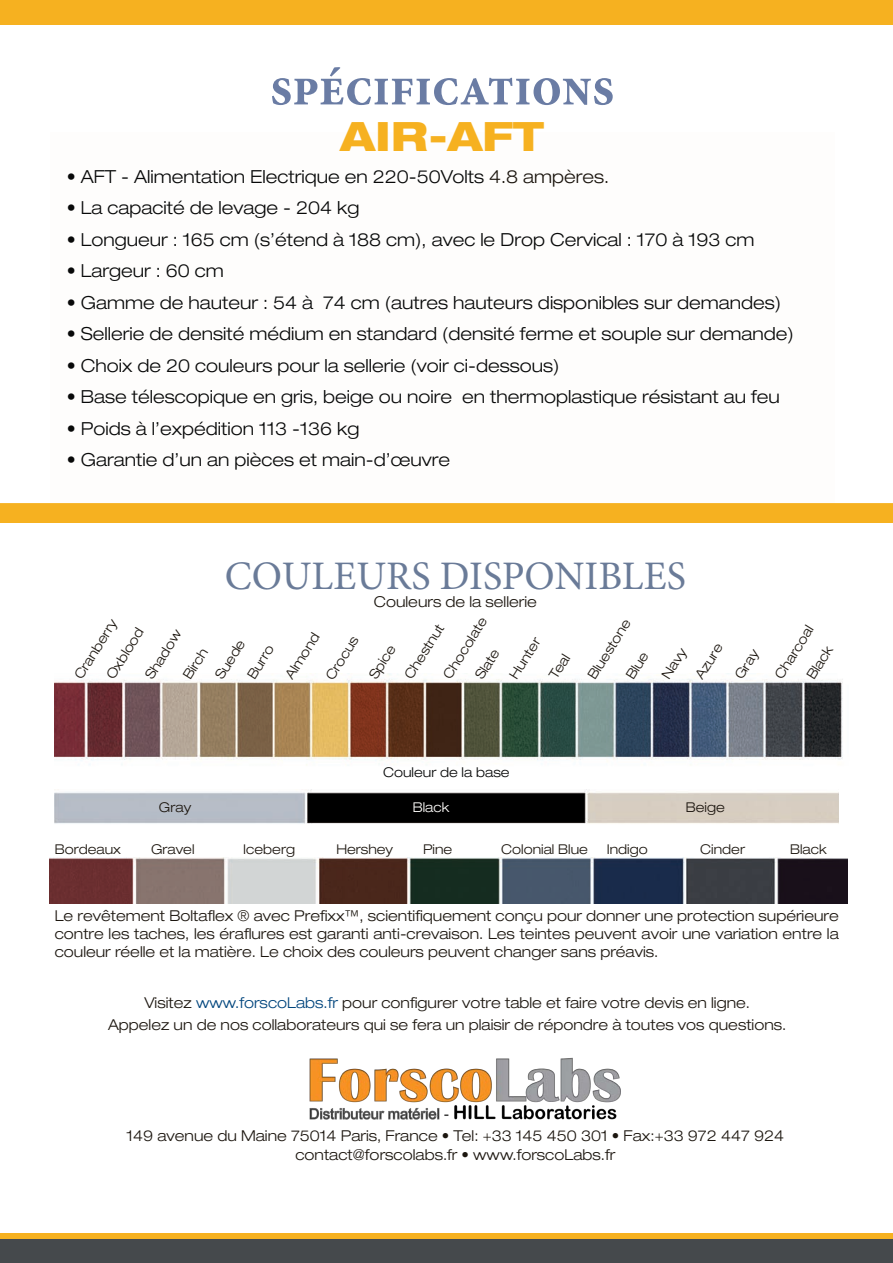
<style>
.page{position:relative;width:893px;height:1263px;background:#fff}
.page>*{position:absolute;margin:0;border:0;box-sizing:border-box;transform-origin:0 0}
.t1{font:700 condensed 54px "Minion Pro";color:#6a7ca4}
.t2{font:40.5px "Minion Pro";color:#6a7b98}
.t3{font:800 expanded 40.5px "Helvetica Neue LT Pro";color:#f6b120}
.t4{font:300 expanded 18px "Helvetica Neue LT Pro";color:#080909}
.t5{font:300 expanded 15px/18px "Helvetica Neue LT Pro";color:#1c160f;text-align:justify}
.t6{font:300 expanded 13.5px "Helvetica Neue LT Pro";color:#1c160f}
.t7{font:300 expanded 13.5px "Helvetica Neue LT Pro";color:#080909}
.t8{font:300 expanded 13.5px "Helvetica Neue LT Pro";color:#fffefc}
.s1{color:#1c160f}
.s2{color:#00457d}
</style>
<div class="page">
<div style="left:0;top:0;width:893px;height:25px;background:#f6b120"></div>
<div style="left:0;top:1233px;width:893px;height:30px;background:#f6b120"></div>
<div style="left:0;top:1239px;width:893px;height:24px;background:#45494c"></div>
<img style="left:55px;top:789px;width:784px;height:35px">
<img style="left:309px;top:1057px;width:312px;height:63px">
<img style="left:54px;top:673px;width:789px;height:92px">
<div style="left:0;top:503px;width:893px;height:20px;background:#f6b120"></div>
<img style="left:50px;top:858px;width:797px;height:46px">
<p class="t1" style="left:270px;top:50px;width:347px">spécifications</p>
<p class="t3" style="left:341px;top:111px;width:205px">AIR-AFT</p>
<p class="t4" style="left:67px;top:166px;width:544px">• AFT - Alimentation Electrique en 220-50Volts <span class="s1">4.8 ampères.</span></p>
<p class="t4" style="left:67px;top:197px;width:294px">• La capacité de levage - 204 kg</p>
<p class="t4" style="left:67px;top:229px;width:689px">• Longueur : 165 cm (s’étend à 188 cm), avec le Drop Cervical : 170 à 193 cm</p>
<p class="t4" style="left:67px;top:260px;width:159px">• Largeur : 60 cm</p>
<p class="t4" style="left:67px;top:292px;width:716px">• Gamme de hauteur : 54 à 74 cm (autres hauteurs disponibles sur demandes)</p>
<p class="t4" style="left:67px;top:323px;width:729px">• Sellerie de densité médium en standard (densité ferme et souple sur demande)</p>
<p class="t4" style="left:67px;top:355px;width:494px">• Choix de 20 couleurs pour la sellerie (voir ci-dessous)</p>
<p class="t4" style="left:67px;top:386px;width:715px">• Base télescopique en gris, beige ou noire en thermoplastique résistant au feu</p>
<p class="t4" style="left:67px;top:418px;width:294px">• Poids à l’expédition 113 -136 kg</p>
<p class="t4" style="left:67px;top:449px;width:385px">• Garantie d’un an pièces et main-d’œuvre</p>
<p class="t2" style="left:225px;top:548px;width:463px">COULEURS DISPONIBLES</p>
<p class="t5" style="left:374px;top:593px;width:165px">Couleurs de la sellerie</p>
<p class="t6" style="left:71px;top:674px;width:69px;rotate:-58deg">Cranberry</p>
<p class="t6" style="left:103px;top:674px;width:59px;rotate:-58deg">Oxblood</p>
<p class="t6" style="left:142px;top:674px;width:57px;rotate:-58deg">Shadow</p>
<p class="t6" style="left:180px;top:674px;width:36px;rotate:-58deg">Birch</p>
<p class="t6" style="left:212px;top:674px;width:46px;rotate:-58deg">Suede</p>
<p class="t6" style="left:244px;top:674px;width:39px;rotate:-58deg">Burro</p>
<p class="t6" style="left:440px;top:674px;width:72px;rotate:-58deg">Chocolate</p>
<p class="t6" style="left:401px;top:674px;width:64px;rotate:-58deg">Chestnut</p>
<p class="t6" style="left:282px;top:674px;width:54px;rotate:-58deg">Almond</p>
<p class="t6" style="left:322px;top:674px;width:51px;rotate:-58deg">Crocus</p>
<p class="t6" style="left:365px;top:674px;width:39px;rotate:-58deg">Spice</p>
<p class="t6" style="left:472px;top:674px;width:35px;rotate:-58deg">Slate</p>
<p class="t6" style="left:506px;top:674px;width:48px;rotate:-58deg">Hunter</p>
<p class="t6" style="left:546px;top:674px;width:28px;rotate:-58deg">Teal</p>
<p class="t6" style="left:584px;top:674px;width:70px;rotate:-58deg">Bluestone</p>
<p class="t6" style="left:622px;top:674px;width:31px;rotate:-58deg">Blue</p>
<p class="t6" style="left:658px;top:674px;width:36px;rotate:-58deg">Navy</p>
<p class="t6" style="left:692px;top:674px;width:41px;rotate:-58deg">Azure</p>
<p class="t6" style="left:731px;top:674px;width:34px;rotate:-58deg">Gray</p>
<p class="t6" style="left:771px;top:674px;width:62px;rotate:-58deg">Charcoal</p>
<p class="t6" style="left:803px;top:674px;width:38px;rotate:-58deg">Black</p>
<p class="t7" style="left:383px;top:764px;width:128px">Couleur de la base</p>
<p class="t6" style="left:159px;top:799px;width:34px">Gray</p>
<p class="t8" style="left:413px;top:799px;width:38px">Black</p>
<p class="t6" style="left:686px;top:799px;width:40px">Beige</p>
<p class="t6" style="left:55px;top:841px;width:68px">Bordeaux</p>
<p class="t6" style="left:151px;top:841px;width:45px">Gravel</p>
<p class="t6" style="left:243px;top:841px;width:53px">Iceberg</p>
<p class="t6" style="left:336px;top:841px;width:58px">Hershey</p>
<p class="t6" style="left:423px;top:841px;width:31px">Pine</p>
<p class="t6" style="left:501px;top:841px;width:88px">Colonial Blue</p>
<p class="t6" style="left:607px;top:841px;width:43px">Indigo</p>
<p class="t6" style="left:700px;top:841px;width:46px">Cinder</p>
<p class="t6" style="left:790px;top:841px;width:38px">Black</p>
<p class="t5" style="left:55px;top:906px;width:786px">Le revêtement Boltaflex ® avec Prefixx™, scientifiquement conçu pour donner une protection supérieure contre les taches, les éraflures est garanti anti-crevaison. Les teintes peuvent avoir une variation entre la couleur réelle et la matière. Le choix des couleurs peuvent changer sans préavis.</p>
<p class="t5" style="left:144px;top:993px;width:607px">Visitez <span class="s2">www.forscoLabs.fr</span> pour configurer votre table et faire votre devis en ligne.</p>
<p class="t5" style="left:108px;top:1016px;width:680px">Appelez un de nos collaborateurs qui se fera un plaisir de répondre à toutes vos questions.</p>
<p class="t5" style="left:126px;top:1126px;width:659px">149 avenue du Maine 75014 Paris, France • Tel: +33 145 450 301 • Fax:+33 972 447 924</p>
<p class="t5" style="left:295px;top:1146px;width:321px">contact@forscolabs.fr • www.forscoLabs.fr</p>
</div>
